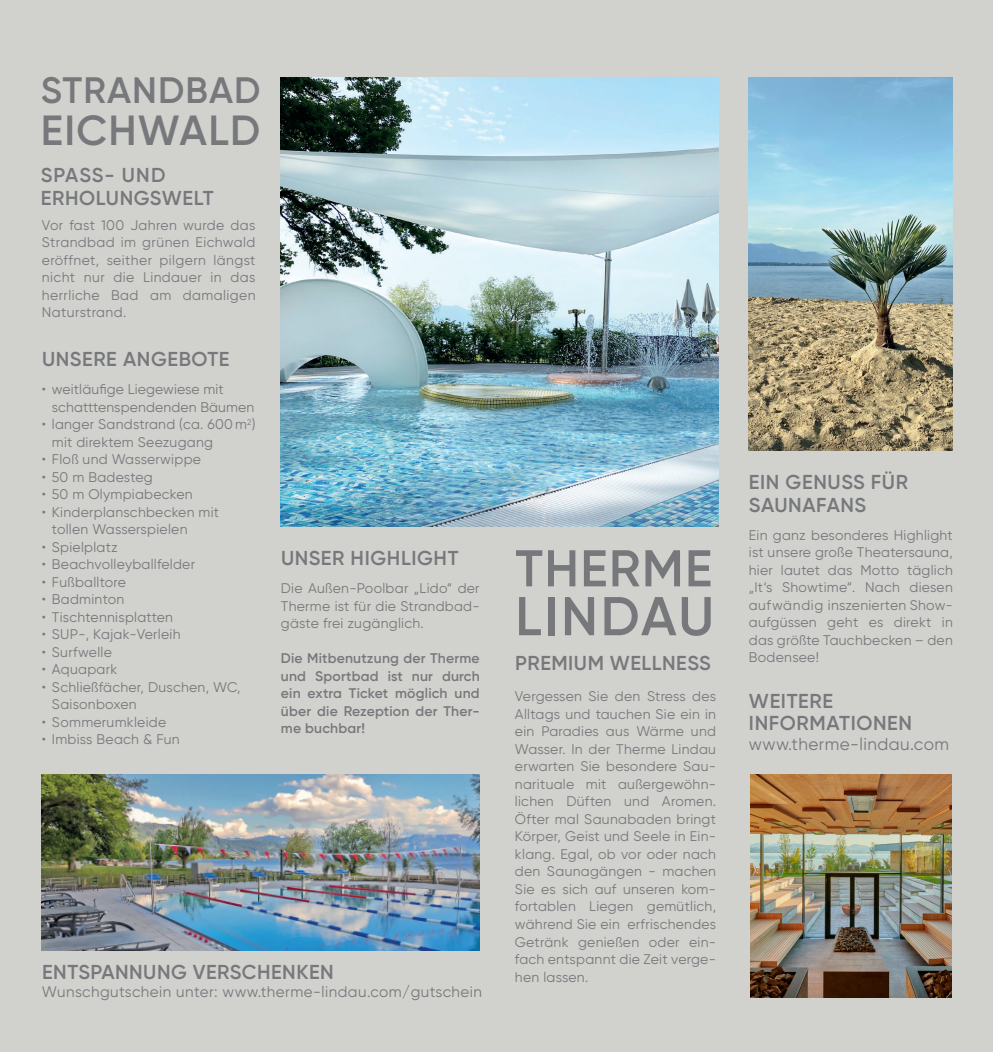
<style>
.page{position:relative;width:993px;height:1052px;background:#fff}
.page>*{position:absolute;margin:0;border:0;box-sizing:border-box;transform-origin:0 0}
.t1{font:600 54.43px "Gilroy";letter-spacing:.05em;color:#76787b}
.t2{font:600 51.62px "Gilroy";letter-spacing:.025em;color:#76787b}
.t3{font:600 42.18px "Gilroy";letter-spacing:.03em;color:#76787b}
.t4{font:600 36.75px "Gilroy";letter-spacing:.03em;color:#76787b}
.t5{font:600 20.12px/22.8px "Gilroy";letter-spacing:.03em;color:#76787b}
.t6{font:17.15px "Gilroy";letter-spacing:.025em;color:#76787b}
.t7{font:15.22px "Gilroy";letter-spacing:.03em;color:#76787b}
.t8{font:14px/17.5px "Gilroy";letter-spacing:.02em;color:#76787b;text-align:justify}
.t9{font:600 14px/17.5px "Gilroy";letter-spacing:.015em;color:#76787b;text-align:justify}
</style>
<div class="page">
<div style="left:0;top:0;width:992px;height:1052px;background:#d1d2ce"></div>
<img style="left:41px;top:774px;width:438px;height:176px">
<img style="left:750px;top:774px;width:201px;height:223px">
<img style="left:281px;top:77px;width:437px;height:449px">
<img style="left:748px;top:77px;width:203px;height:374px">
<h3 class="t4" style="left:41px;top:68px;width:221px">STRANDBAD</h3>
<h3 class="t3" style="left:41px;top:104px;width:221px">EICHWALD</h3>
<h3 class="t5" style="left:41px;top:163px;width:174px">SPASS- UND<br>ERHOLUNGSWELT</h3>
<p class="t8" style="left:42px;top:216px;width:215px">Vor fast 100 Jahren wurde das Strandbad im grünen Eichwald eröffnet, seither pilgern längst nicht nur die Lindauer in das herrliche Bad am damaligen Naturstrand.</p>
<h3 class="t5" style="left:42px;top:348px;width:189px">UNSERE ANGEBOTE</h3>
<p class="t8" style="left:52px;top:380px;width:204px;text-indent:-10px">• weitläufige Liegewiese mit schatttenspendenden Bäumen</p>
<p class="t8" style="left:52px;top:415px;width:205px;text-indent:-10px">• langer Sandstrand (ca. 600 m<sup>2</sup>) mit direktem Seezugang</p>
<p class="t8" style="left:42px;top:450px;width:160px">• Floß und Wasserwippe</p>
<p class="t8" style="left:42px;top:468px;width:112px">• 50 m Badesteg</p>
<p class="t8" style="left:42px;top:485px;width:152px">• 50 m Olympiabecken</p>
<p class="t8" style="left:52px;top:503px;width:169px;text-indent:-10px">• Kinderplanschbecken mit tollen Wasserspielen</p>
<p class="t8" style="left:42px;top:538px;width:77px">• Spielplatz</p>
<p class="t8" style="left:42px;top:555px;width:155px">• Beachvolleyballfelder</p>
<p class="t8" style="left:42px;top:573px;width:86px">• Fußballtore</p>
<p class="t8" style="left:42px;top:590px;width:84px">• Badminton</p>
<p class="t8" style="left:42px;top:608px;width:133px">• Tischtennisplatten</p>
<p class="t8" style="left:42px;top:625px;width:140px">• SUP-, Kajak-Verleih</p>
<p class="t8" style="left:42px;top:643px;width:71px">• Surfwelle</p>
<p class="t8" style="left:42px;top:660px;width:77px">• Aquapark</p>
<p class="t8" style="left:52px;top:678px;width:190px;text-indent:-10px">• Schließfächer, Duschen, WC,<br>Saisonboxen</p>
<p class="t8" style="left:42px;top:713px;width:126px">• Sommerumkleide</p>
<p class="t8" style="left:42px;top:730px;width:139px">• Imbiss Beach &amp; Fun</p>
<h3 class="t5" style="left:281px;top:547px;width:179px">UNSER HIGHLIGHT</h3>
<p class="t8" style="left:281px;top:579px;width:200px">Die Außen-Poolbar „Lido“ der Therme ist für die Strandbad&shy;gäste frei zugänglich.</p>
<p class="t9" style="left:281px;top:649px;width:200px">Die Mitbenutzung der Therme und Sportbad ist nur durch ein extra Ticket möglich und über die Rezeption der Ther&shy;me buchbar!</p>
<h3 class="t5" style="left:42px;top:960px;width:293px">ENTSPANNUNG VERSCHENKEN</h3>
<p class="t7" style="left:42px;top:982px;width:441px">Wunschgutschein unter: www.therme-lindau.com/gutschein</p>
<h2 class="t2" style="left:515px;top:536px;width:198px">THERME</h2>
<h1 class="t1" style="left:515px;top:582px;width:200px">LINDAU</h1>
<h3 class="t5" style="left:515px;top:651px;width:197px">PREMIUM WELLNESS</h3>
<p class="t8" style="left:515px;top:687px;width:202px">Vergessen Sie den Stress des Alltags und tauchen Sie ein in ein Paradies aus Wärme und Wasser. In der Therme Lindau erwarten Sie besondere Sau&shy;narituale mit außergewöhn&shy;lichen Düften und Aromen.<br>Öfter mal Saunabaden bringt Körper, Geist und Seele in Ein&shy;klang. Egal, ob vor oder nach den Saunagängen - machen Sie es sich auf unseren kom&shy;fortablen Liegen gemütlich, während Sie ein erfrischendes Getränk genießen oder ein&shy;fach entspannt die Zeit verge&shy;hen lassen.</p>
<p class="t8" style="left:514px;top:785px;width:204px">mit außergewöhnlichen Düften</p>
<h3 class="t5" style="left:748px;top:470px;width:161px">EIN GENUSS FÜR<br>SAUNAFANS</h3>
<p class="t8" style="left:748px;top:526px;width:205px">Ein ganz besonderes Highlight ist unsere große Theatersauna, hier lautet das Motto täglich „It‘s Showtime“. Nach diesen aufwändig inszenierten Show&shy;aufgüssen geht es direkt in das größte Tauchbecken – den Bodensee!</p>
<h3 class="t5" style="left:748px;top:689px;width:165px">WEITERE<br>INFORMATIONEN</h3>
<p class="t6" style="left:748px;top:734px;width:202px">www.therme-lindau.com</p>
</div>
